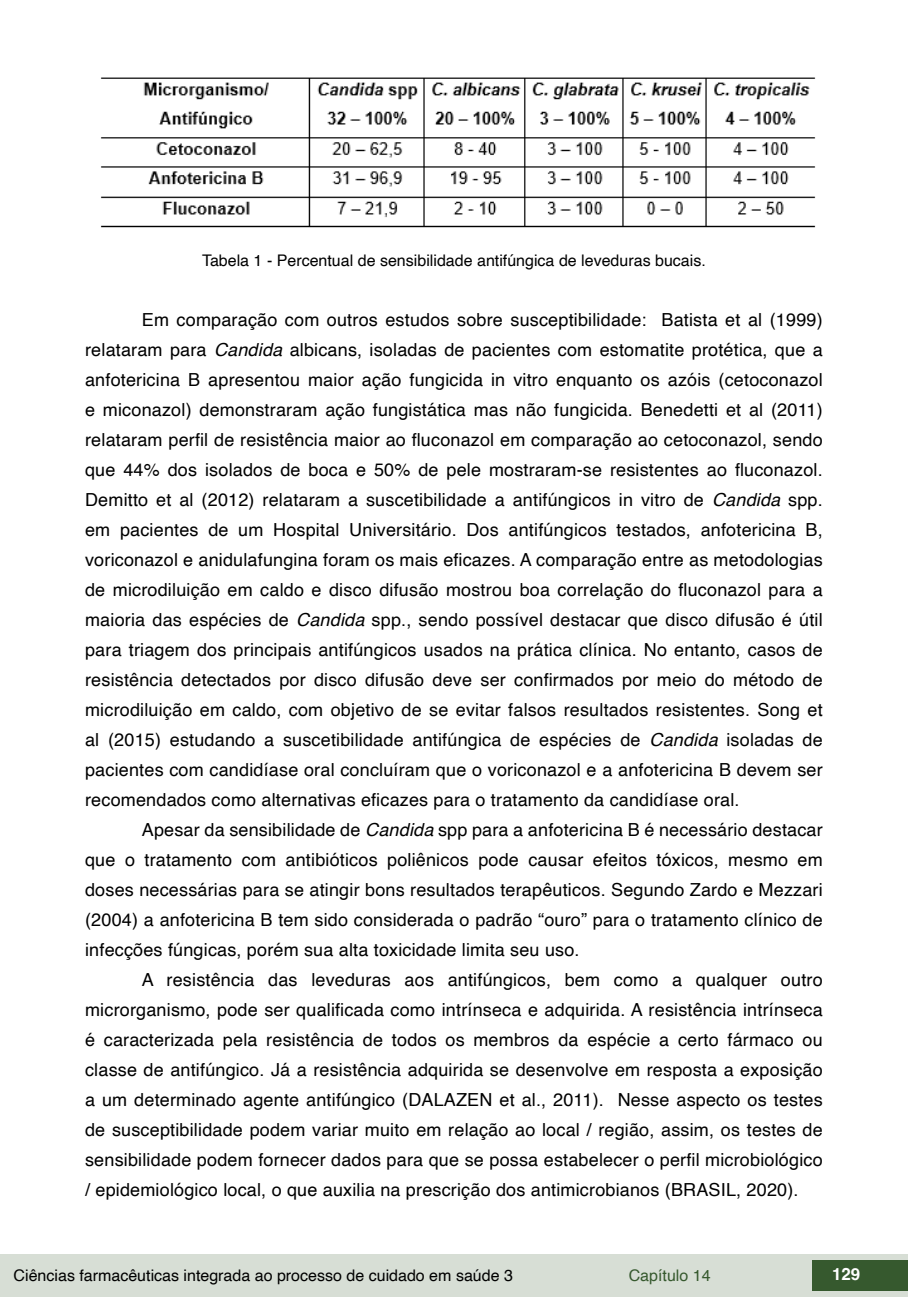
<style>
.page{position:relative;width:908px;height:1304px;background:#fff}
.page>*{position:absolute;margin:0;border:0;box-sizing:border-box;transform-origin:0 0}
.t1{font:18px/30px "Helvetica";letter-spacing:.01em;color:#000;text-align:justify}
.t2{font:700 16.8px "Helvetica";color:#fff}
.t3{font:16px "Helvetica";color:#000}
.t4{font:16px "Helvetica";color:#36592e}
.s1{font-style:italic}
</style>
<div class="page">
<div style="left:0;top:1254px;width:906px;height:43px;background:#d7ded5"></div>
<div style="left:812px;top:1261px;width:95px;height:30px;background:#36592e"></div>
<img style="left:100px;top:77px;width:716px;height:151px">
<p class="t3" style="left:202px;top:248px;width:505px">Tabela 1 - Percentual de sensibilidade antifúngica de leveduras bucais.</p>
<p class="t1" style="left:85px;top:305px;width:738px;text-indent:57px">Em comparação com outros estudos sobre susceptibilidade: Batista et al (1999) relataram para <span class="s1">Candida</span> albicans, isoladas de pacientes com estomatite protética, que a anfotericina B apresentou maior ação fungicida in vitro enquanto os azóis (cetoconazol e miconazol) demonstraram ação fungistática mas não fungicida. Benedetti et al (2011) relataram perfil de resistência maior ao fluconazol em comparação ao cetoconazol, sendo que 44% dos isolados de boca e 50% de pele mostraram-se resistentes ao fluconazol.<br>Demitto et al (2012) relataram a suscetibilidade a antifúngicos in vitro de <span class="s1">Candida</span> spp. em pacientes de um Hospital Universitário. Dos antifúngicos testados, anfotericina B, voriconazol e anidulafungina foram os mais eficazes. A comparação entre as metodologias de microdiluição em caldo e disco difusão mostrou boa correlação do fluconazol para a maioria das espécies de <span class="s1">Candida</span> spp., sendo possível destacar que disco difusão é útil para triagem dos principais antifúngicos usados na prática clínica. No entanto, casos de resistência detectados por disco difusão deve ser confirmados por meio do método de microdiluição em caldo, com objetivo de se evitar falsos resultados resistentes. Song et al (2015) estudando a suscetibilidade antifúngica de espécies de <span class="s1">Candida</span> isoladas de pacientes com candidíase oral concluíram que o voriconazol e a anfotericina B devem ser recomendados como alternativas eficazes para o tratamento da candidíase oral.</p>
<p class="t1" style="left:85px;top:815px;width:738px;text-indent:57px">Apesar da sensibilidade de <span class="s1">Candida</span> spp para a anfotericina B é necessário destacar que o tratamento com antibióticos poliênicos pode causar efeitos tóxicos, mesmo em doses necessárias para se atingir bons resultados terapêuticos. Segundo Zardo e Mezzari (2004) a anfotericina B tem sido considerada o padrão “ouro” para o tratamento clínico de infecções fúngicas, porém sua alta toxicidade limita seu uso.</p>
<p class="t1" style="left:85px;top:965px;width:738px;text-indent:57px">A resistência das leveduras aos antifúngicos, bem como a qualquer outro microrganismo, pode ser qualificada como intrínseca e adquirida. A resistência intrínseca é caracterizada pela resistência de todos os membros da espécie a certo fármaco ou classe de antifúngico. Já a resistência adquirida se desenvolve em resposta a exposição a um determinado agente antifúngico (DALAZEN et al., 2011). Nesse aspecto os testes de susceptibilidade podem variar muito em relação ao local / região, assim, os testes de sensibilidade podem fornecer dados para que se possa estabelecer o perfil microbiológico / epidemiológico local, o que auxilia na prescrição dos antimicrobianos (BRASIL, 2020).</p>
<p class="t3" style="left:14px;top:1263px;width:500px">Ciências farmacêuticas integrada ao processo de cuidado em saúde 3</p>
<p class="t4" style="left:628px;top:1263px;width:83px">Capítulo 14</p>
<p class="t2" style="left:831px;top:1264px;width:30px">129</p>
</div>
